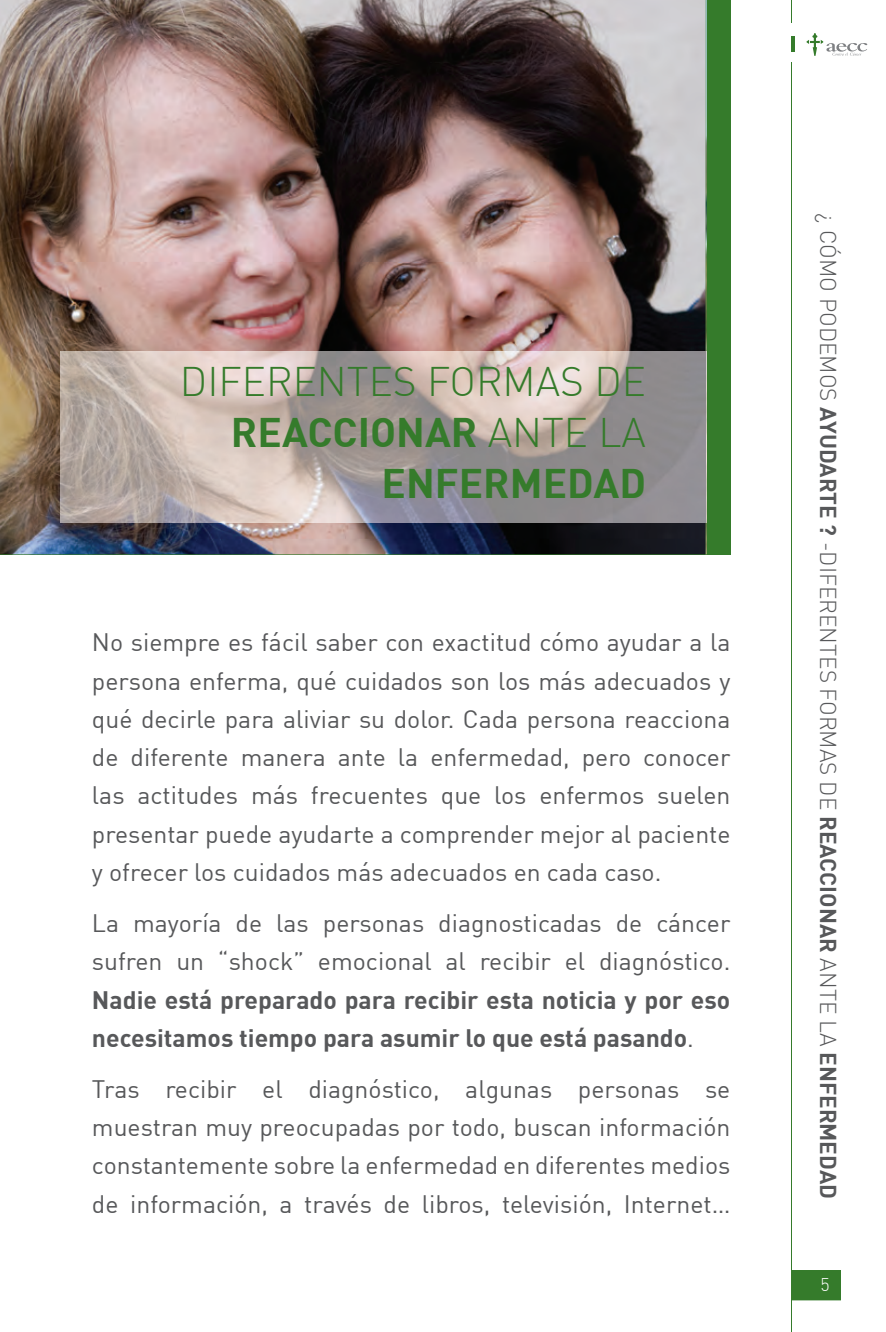
<style>
.page{position:relative;width:886px;height:1332px;background:#fff}
.page>*{position:absolute;margin:0;border:0;box-sizing:border-box;transform-origin:0 0}
.t1{font:300 40.5px/51.1px "DIN";color:#357b2b;text-align:right}
.t2{font:24.75px/38.2px "DIN";color:#57585a;text-align:justify}
.t3{font:700 24.75px/38.2px "DIN";color:#57585a}
.t4{font:300 22.5px "DIN";color:#57585a}
.t5{font:300 18px "DIN";color:#fff}
.s1{font-weight:700}
.s2{font-weight:400}
</style>
<div class="page">
<hr style="left:791px;top:0;width:1px;height:1332px;background:#357b2b">
<svg style="left:792px;top:1270px;width:48px;height:30px"></svg>
<div style="left:775px;top:25px;width:61px;height:37px;background:#fff"></div>
<div style="left:771px;top:23px;width:61px;height:38px;background:#fff"></div>
<svg style="left:791px;top:37px;width:3px;height:15px"></svg>
<svg style="left:806px;top:33px;width:61px;height:23px"></svg>
<div style="left:0;top:0;width:730px;height:554px;background:#357b2b"></div>
<img style="left:0;top:0;width:705px;height:554px">
<hr style="left:706px;top:352px;width:1px;height:171px;background:#aec6a2">
<img style="left:60px;top:352px;width:646px;height:171px">
<h1 class="t1" style="left:180px;top:356px;width:467px">DIFERENTES FORMAS DE<br><span class="s1">REACCIONAR</span> ANTE LA<br><span class="s1">ENFERMEDAD</span></h1>
<p class="t2" style="left:92px;top:623px;width:640px">No siempre es fácil saber con exactitud cómo ayudar a la persona enferma, qué cuidados son los más adecuados y qué decirle para aliviar su dolor. Cada persona reacciona de diferente manera ante la enfermedad, pero conocer las actitudes más frecuentes que los enfermos suelen presentar puede ayudarte a comprender mejor al paciente y ofrecer los cuidados más adecuados en cada caso.</p>
<p class="t2" style="left:92px;top:903px;width:640px">La mayoría de las personas diagnosticadas de cáncer sufren un “shock” emocional al recibir el diagnóstico.</p>
<p class="t3" style="left:92px;top:979px;width:639px">Nadie está preparado para recibir esta noticia y por eso necesitamos tiempo para asumir lo que está pasando<span class="s2">.</span></p>
<p class="t2" style="left:92px;top:1069px;width:640px">Tras recibir el diagnóstico, algunas personas se muestran muy preocupadas por todo, buscan información constantemente sobre la enfermedad en diferentes medios de información, a través de libros, televisión, Internet…</p>
<p class="t4" style="left:841px;top:213px;width:987px;rotate:90deg">¿ CÓMO PODEMOS <span class="s1">AYUDARTE ?</span> -DIFERENTES FORMAS DE <span class="s1">REACCIONAR</span> ANTE LA <span class="s1">ENFERMEDAD</span></p>
<p class="t5" style="left:820px;top:1273px;width:11px">5</p>
</div>
